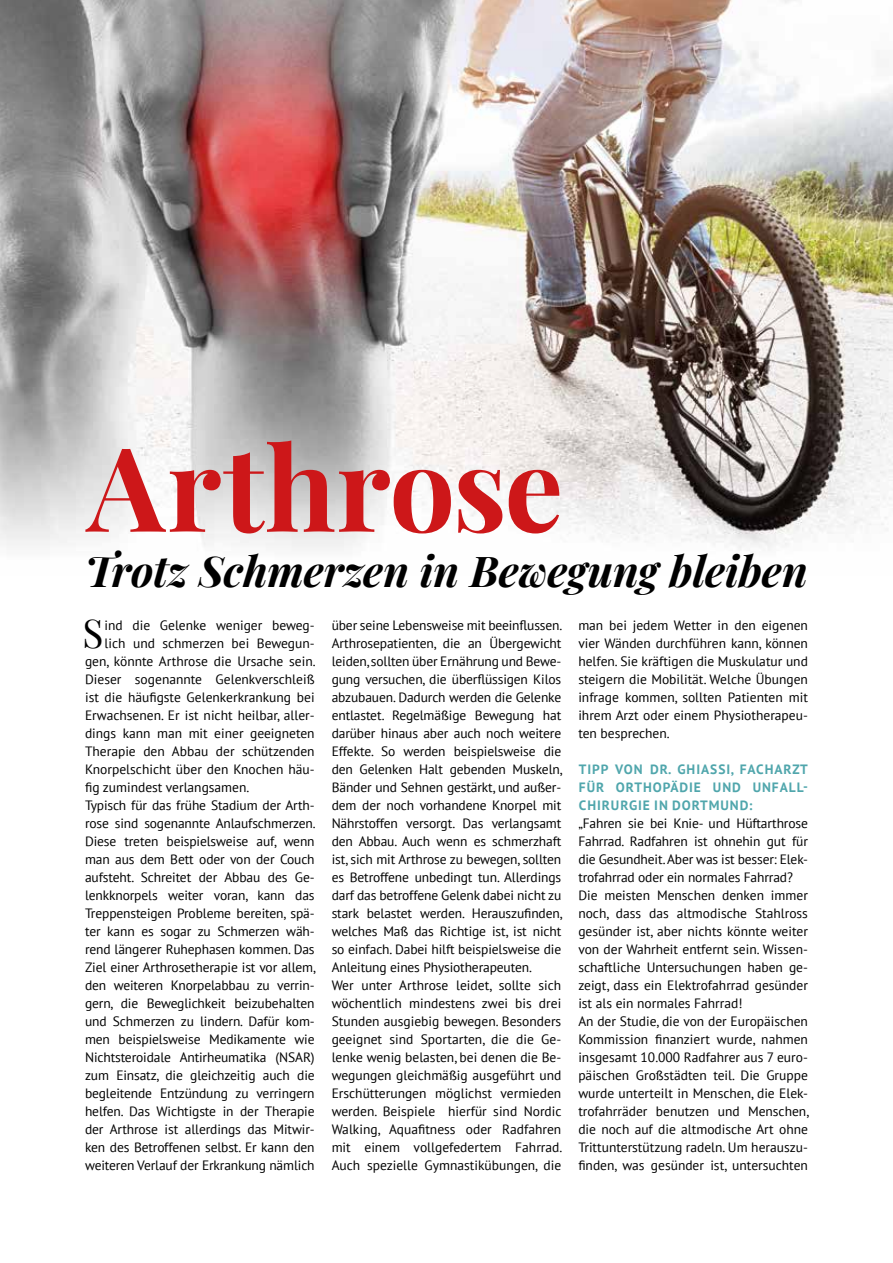
<style>
.page{position:relative;width:893px;height:1263px;background:#fff}
.page>*{position:absolute;margin:0;border:0;box-sizing:border-box;transform-origin:0 0}
.t1{font:700 116.85px "Playfair Display";color:#cd1719}
.t2{font:italic 700 42.6px "Playfair Display";color:#000}
.t3{font:38.85px "Playfair Display";color:#000}
.t4{font:13.5px/18px "PT Sans";letter-spacing:-.01em;color:#000}
.t5{font:700 13.5px/18px "PT Sans";letter-spacing:.07em;color:#50a6ac;text-align:justify}
</style>
<div class="page">
<img style="left:0;top:0;width:893px;height:550px">
<h1 class="t1" style="left:87px;top:396px;width:478px">Arthrose</h1>
<h2 class="t2" style="left:85px;top:537px;width:724px">Trotz Schmerzen in Bewegung bleiben</h2>
<h3 class="t3" style="left:83px;top:603px;width:23px">S</h3>
<p class="t4" style="left:105px;top:616px;width:212px">ind die Gelenke weniger beweg-</p>
<p class="t4" style="left:105px;top:634px;width:212px">lich und schmerzen bei Bewegun-</p>
<p class="t4" style="left:85px;top:652px;width:232px">gen, könnte Arthrose die Ursache sein.</p>
<p class="t4" style="left:85px;top:670px;width:231px">Dieser sogenannte Gelenkverschleiß</p>
<p class="t4" style="left:85px;top:688px;width:231px">ist die häufigste Gelenkerkrankung bei</p>
<p class="t4" style="left:85px;top:706px;width:231px">Erwachsenen. Er ist nicht heilbar, aller-</p>
<p class="t4" style="left:85px;top:724px;width:231px">dings kann man mit einer geeigneten</p>
<p class="t4" style="left:85px;top:742px;width:231px">Therapie den Abbau der schützenden</p>
<p class="t4" style="left:85px;top:760px;width:231px">Knorpelschicht über den Knochen häu-</p>
<p class="t4" style="left:85px;top:778px;width:166px">fig zumindest verlangsamen.</p>
<p class="t4" style="left:85px;top:796px;width:231px">Typisch für das frühe Stadium der Arth-</p>
<p class="t4" style="left:85px;top:814px;width:232px">rose sind sogenannte Anlaufschmerzen.</p>
<p class="t4" style="left:85px;top:832px;width:231px">Diese treten beispielsweise auf, wenn</p>
<p class="t4" style="left:85px;top:850px;width:231px">man aus dem Bett oder von der Couch</p>
<p class="t4" style="left:85px;top:868px;width:231px">aufsteht. Schreitet der Abbau des Ge-</p>
<p class="t4" style="left:85px;top:886px;width:231px">lenkknorpels weiter voran, kann das</p>
<p class="t4" style="left:85px;top:904px;width:231px">Treppensteigen Probleme bereiten, spä-</p>
<p class="t4" style="left:85px;top:922px;width:231px">ter kann es sogar zu Schmerzen wäh-</p>
<p class="t4" style="left:85px;top:940px;width:231px">rend längerer Ruhephasen kommen. Das</p>
<p class="t4" style="left:85px;top:958px;width:232px">Ziel einer Arthrosetherapie ist vor allem,</p>
<p class="t4" style="left:85px;top:976px;width:231px">den weiteren Knorpelabbau zu verrin-</p>
<p class="t4" style="left:85px;top:994px;width:231px">gern, die Beweglichkeit beizubehalten</p>
<p class="t4" style="left:85px;top:1012px;width:231px">und Schmerzen zu lindern. Dafür kom-</p>
<p class="t4" style="left:85px;top:1030px;width:231px">men beispielsweise Medikamente wie</p>
<p class="t4" style="left:85px;top:1048px;width:231px">Nichtsteroidale Antirheumatika (NSAR)</p>
<p class="t4" style="left:85px;top:1066px;width:231px">zum Einsatz, die gleichzeitig auch die</p>
<p class="t4" style="left:85px;top:1084px;width:231px">begleitende Entzündung zu verringern</p>
<p class="t4" style="left:85px;top:1102px;width:231px">helfen. Das Wichtigste in der Therapie</p>
<p class="t4" style="left:85px;top:1120px;width:231px">der Arthrose ist allerdings das Mitwir-</p>
<p class="t4" style="left:85px;top:1138px;width:231px">ken des Betroffenen selbst. Er kann den</p>
<p class="t4" style="left:85px;top:1156px;width:231px">weiteren Verlauf der Erkrankung nämlich</p>
<p class="t4" style="left:332px;top:616px;width:232px">über seine Lebensweise mit beeinflussen.<br>Arthrosepatienten, die an Übergewicht leiden, sollten über Ernährung und Bewe&shy;gung versuchen, die überflüssigen Kilos abzubauen. Dadurch werden die Gelenke entlastet. Regelmäßige Bewegung hat darüber hinaus aber auch noch weitere Effekte. So werden beispielsweise die den Gelenken Halt gebenden Muskeln, Bänder und Sehnen gestärkt, und außer&shy;dem der noch vorhandene Knorpel mit Nährstoffen versorgt. Das verlangsamt den Abbau. Auch wenn es schmerzhaft ist, sich mit Arthrose zu bewegen, sollten es Betroffene unbedingt tun. Allerdings darf das betroffene Gelenk dabei nicht zu stark belastet werden. Herauszufinden, welches Maß das Richtige ist, ist nicht so einfach. Dabei hilft beispielsweise die Anleitung eines Physiotherapeuten.<br>Wer unter Arthrose leidet, sollte sich wöchentlich mindestens zwei bis drei Stunden ausgiebig bewegen. Besonders geeignet sind Sportarten, die die Ge&shy;lenke wenig belasten, bei denen die Be&shy;wegungen gleichmäßig ausgeführt und Erschütterungen möglichst vermieden werden. Beispiele hierfür sind Nordic Walking, Aquafitness oder Radfahren mit einem vollgefedertem Fahrrad.<br>Auch spezielle Gymnastikübungen, die</p>
<p class="t4" style="left:578px;top:616px;width:231px;text-align:justify">man bei jedem Wetter in den eigenen vier Wänden durchführen kann, können helfen. Sie kräftigen die Muskulatur und steigern die Mobilität. Welche Übungen infrage kommen, sollten Patienten mit ihrem Arzt oder einem Physiotherapeu&shy;ten besprechen.</p>
<p class="t5" style="left:579px;top:760px;width:231px">TIPP VON DR. GHIASSI, FACHARZT FÜR ORTHOPÄDIE UND UNFALL-CHIRURGIE IN DORTMUND:</p>
<p class="t4" style="left:578px;top:814px;width:232px">„Fahren sie bei Knie- und Hüftarthrose Fahrrad. Radfahren ist ohnehin gut für die Gesundheit. Aber was ist besser: Elek&shy;trofahrrad oder ein normales Fahrrad?<br>Die meisten Menschen denken immer noch, dass das altmodische Stahlross gesünder ist, aber nichts könnte weiter von der Wahrheit entfernt sein. Wissen&shy;schaftliche Untersuchungen haben ge&shy;zeigt, dass ein Elektrofahrrad gesünder ist als ein normales Fahrrad!<br>An der Studie, die von der Europäischen Kommission finanziert wurde, nahmen insgesamt 10.000 Radfahrer aus 7 euro&shy;päischen Großstädten teil. Die Gruppe wurde unterteilt in Menschen, die Elek&shy;trofahrräder benutzen und Menschen, die noch auf die altmodische Art ohne Trittunterstützung radeln. Um herauszu&shy;finden, was gesünder ist, untersuchten</p>
</div>
